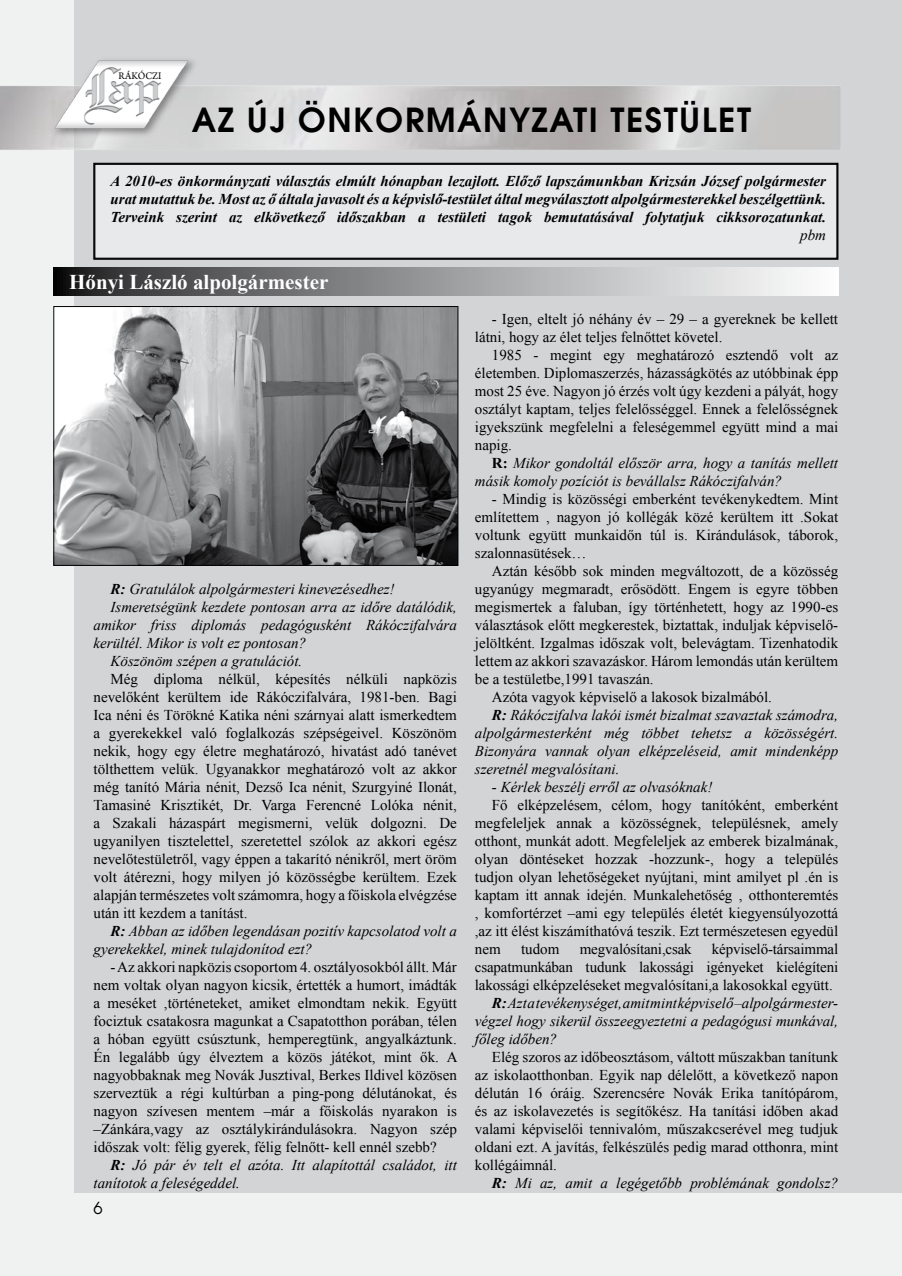
<style>
.page{position:relative;width:902px;height:1276px;background:#fff}
.page>*{position:absolute;margin:0;border:0;box-sizing:border-box;transform-origin:0 0}
.t1{font:700 33px "Avalon";letter-spacing:.05em;color:#000}
.t2{font:700 21px "Times New Roman";color:#fff}
.t3{font:16.5px "Avalon";color:#000}
.t4{font:15px/18px "Times New Roman";color:#000;text-align:justify}
.t5{font:italic 15px/18px "Times New Roman";color:#000}
.t6{font:italic 700 15px/18px "Times New Roman";color:#000;text-align:justify}
.t7{font:10.65px "Arno Pro";letter-spacing:.005em;color:#000;scale:.96 1}
.s1{font-weight:700}
.s2{font-weight:700;font-style:normal}
</style>
<div class="page">
<div style="left:0;top:0;width:901px;height:1276px;background:#f0f1f1"></div>
<div style="left:75px;top:0;width:826px;height:1192px;background:#d3d4d5"></div>
<img style="left:0;top:31px;width:840px;height:172px">
<img style="left:51px;top:56px;width:148px;height:82px">
<div style="left:93px;top:163px;width:745px;height:97px;background:#e8e9ea"></div>
<div style="left:95px;top:164px;width:742px;height:94px;border:1px solid #000"></div>
<img style="left:55px;top:308px;width:401px;height:256px">
<div style="left:53px;top:306px;width:405px;height:260px;border:1px solid #000"></div>
<svg style="left:53px;top:268px;width:785px;height:28px"></svg>
<p class="t7" style="left:118px;top:70px;width:46px">RÁKÓCZI</p>
<h1 class="t1" style="left:192px;top:99px;width:560px">AZ ÚJ ÖNKORMÁNYZATI TESTÜLET</h1>
<p class="t6" style="left:111px;top:171px;width:717px">A 2010-es önkormányzati választás elmúlt hónapban lezajlott. Előző lapszámunkban Krizsán József polgármester urat mutattuk be. Most az ő általa javasolt és a képvislő-testület által megválasztott alpolgármesterekkel beszélgettünk.<br>Terveink szerint az elkövetkező időszakban a testületi tagok bemutatásával folytatjuk cikksorozatunkat.</p>
<p class="t5" style="left:800px;top:226px;width:27px">pbm</p>
<h2 class="t2" style="left:69px;top:267px;width:260px">Hőnyi László alpolgármester</h2>
<p class="t5" style="left:111px;top:580px;width:285px"><span class="s1">R:</span> Gratulálok alpolgármesteri kinevezésedhez!</p>
<p class="t5" style="left:111px;top:598px;width:348px">Ismeretségünk kezdete pontosan arra az időre datálódik,</p>
<p class="t5" style="left:94px;top:616px;width:365px">amikor friss diplomás pedagógusként Rákóczifalvára</p>
<p class="t5" style="left:94px;top:634px;width:214px">kerültél. Mikor is volt ez pontosan?</p>
<p class="t5" style="left:111px;top:652px;width:193px">Köszönöm szépen a gratulációt.</p>
<p class="t4" style="left:94px;top:670px;width:365px;text-indent:17px">Még diploma nélkül, képesítés nélküli napközis nevelőként kerültem ide Rákóczifalvára, 1981-ben. Bagi Ica néni és Törökné Katika néni szárnyai alatt ismerkedtem a gyerekekkel való foglalkozás szépségeivel. Köszönöm nekik, hogy egy életre meghatározó, hivatást adó tanévet tölthettem velük. Ugyanakkor meghatározó volt az akkor még tanító Mária nénit, Dezső Ica nénit, Szurgyiné Ilonát, Tamasiné Krisztikét, Dr. Varga Ferencné Lolóka nénit, a Szakali házaspárt megismerni, velük dolgozni. De ugyanilyen tisztelettel, szeretettel szólok az akkori egész nevelőtestületről, vagy éppen a takarító nénikről, mert öröm volt átérezni, hogy milyen jó közösségbe kerültem. Ezek alapján természetes volt számomra, hogy a főiskola elvégzése után itt kezdem a tanítást.</p>
<p class="t5" style="left:94px;top:922px;width:365px;text-indent:17px"><span class="s1">R:</span> Abban az időben legendásan pozitív kapcsolatod volt a gyerekekkel, minek tulajdonítod ezt?</p>
<p class="t4" style="left:94px;top:958px;width:365px;text-indent:17px">- Az akkori napközis csoportom 4. osztályosokból állt. Már nem voltak olyan nagyon kicsik, értették a humort, imádták a meséket ,történeteket, amiket elmondtam nekik. Együtt fociztuk csatakosra magunkat a Csapatotthon porában, télen a hóban együtt csúsztunk, hemperegtünk, angyalkáztunk.<br>Én legalább úgy élveztem a közös játékot, mint ők. A nagyobbaknak meg Novák Jusztival, Berkes Ildivel közösen szerveztük a régi kultúrban a ping-pong délutánokat, és nagyon szívesen mentem –már a főiskolás nyarakon is –Zánkára,vagy az osztálykirándulásokra. Nagyon szép időszak volt: félig gyerek, félig felnőtt- kell ennél szebb?</p>
<p class="t5" style="left:94px;top:1156px;width:365px;text-indent:17px"><span class="s1">R:</span> Jó pár év telt el azóta. Itt alapítottál családot, itt tanítotok a feleségeddel.</p>
<p class="t3" style="left:94px;top:1198px;width:11px">6</p>
<p class="t4" style="left:475px;top:310px;width:365px;text-indent:17px">- Igen, eltelt jó néhány év – 29 – a gyereknek be kellett látni, hogy az élet teljes felnőttet követel.</p>
<p class="t4" style="left:475px;top:346px;width:365px;text-indent:17px">1985 - megint egy meghatározó esztendő volt az életemben. Diplomaszerzés, házasságkötés az utóbbinak épp most 25 éve. Nagyon jó érzés volt úgy kezdeni a pályát, hogy osztályt kaptam, teljes felelősséggel. Ennek a felelősségnek igyekszünk megfelelni a feleségemmel együtt mind a mai napig.</p>
<p class="t5" style="left:475px;top:454px;width:365px;text-indent:17px"><span class="s2">R:</span> Mikor gondoltál először arra, hogy a tanítás mellett másik komoly pozíciót is bevállalsz Rákóczifalván?</p>
<p class="t4" style="left:475px;top:490px;width:365px;text-indent:17px">- Mindig is közösségi emberként tevékenykedtem. Mint említettem , nagyon jó kollégák közé kerültem itt .Sokat voltunk együtt munkaidőn túl is. Kirándulások, táborok, szalonnasütések…</p>
<p class="t4" style="left:492px;top:562px;width:348px">Aztán később sok minden megváltozott, de a közösség</p>
<p class="t4" style="left:475px;top:580px;width:365px">ugyanúgy megmaradt, erősödött. Engem is egyre többen</p>
<p class="t4" style="left:475px;top:598px;width:365px">megismertek a faluban, így történhetett, hogy az 1990-es</p>
<p class="t4" style="left:475px;top:616px;width:365px">választások előtt megkerestek, biztattak, induljak képviselő-</p>
<p class="t4" style="left:475px;top:634px;width:365px">jelöltként. Izgalmas időszak volt, belevágtam. Tizenhatodik</p>
<p class="t4" style="left:475px;top:652px;width:365px">lettem az akkori szavazáskor. Három lemondás után kerültem</p>
<p class="t4" style="left:475px;top:670px;width:180px">be a testületbe,1991 tavaszán.</p>
<p class="t4" style="left:492px;top:688px;width:281px">Azóta vagyok képviselő a lakosok bizalmából.</p>
<p class="t5" style="left:492px;top:706px;width:348px"><span class="s1">R:</span> Rákóczifalva lakói ismét bizalmat szavaztak számodra,</p>
<p class="t5" style="left:475px;top:724px;width:365px">alpolgármesterként még többet tehetsz a közösségért.</p>
<p class="t5" style="left:475px;top:742px;width:365px">Bizonyára vannak olyan elképzeléseid, amit mindenképp</p>
<p class="t5" style="left:475px;top:760px;width:146px">szeretnél megvalósítani.</p>
<p class="t5" style="left:492px;top:778px;width:222px">- Kérlek beszélj erről az olvasóknak!</p>
<p class="t4" style="left:475px;top:796px;width:365px;text-indent:17px">Fő elképzelésem, célom, hogy tanítóként, emberként megfeleljek annak a közösségnek, településnek, amely otthont, munkát adott. Megfeleljek az emberek bizalmának, olyan döntéseket hozzak -hozzunk-, hogy a település tudjon olyan lehetőségeket nyújtani, mint amilyet pl .én is kaptam itt annak idején. Munkalehetőség , otthonteremtés , komfortérzet –ami egy település életét kiegyensúlyozottá ,az itt élést kiszámíthatóvá teszik. Ezt természetesen egyedül nem</p>
<p class="t4" style="left:521px;top:940px;width:40px">tudom</p>
<p class="t4" style="left:579px;top:940px;width:114px">megvalósítani,csak</p>
<p class="t4" style="left:711px;top:940px;width:128px">képviselő-társaimmal</p>
<p class="t4" style="left:475px;top:958px;width:365px">csapatmunkában tudunk lakossági igényeket kielégíteni</p>
<p class="t4" style="left:475px;top:976px;width:359px">lakossági elképzeléseket megvalósítani,a lakosokkal együtt.</p>
<p class="t5" style="left:492px;top:994px;width:348px"><span class="s1">R:</span>Azt a tevékenységet, amit mint képviselő –alpolgármester-</p>
<p class="t5" style="left:475px;top:1012px;width:365px">végzel hogy sikerül összeegyeztetni a pedagógusi munkával,</p>
<p class="t5" style="left:475px;top:1030px;width:84px">főleg időben?</p>
<p class="t4" style="left:475px;top:1048px;width:365px;text-indent:17px">Elég szoros az időbeosztásom, váltott műszakban tanítunk az iskolaotthonban. Egyik nap délelőtt, a következő napon délután 16 óráig. Szerencsére Novák Erika tanítópárom, és az iskolavezetés is segítőkész. Ha tanítási időben akad valami képviselői tennivalóm, műszakcserével meg tudjuk oldani ezt. A javítás, felkészülés pedig marad otthonra, mint kollégáimnál.</p>
<p class="t5" style="left:492px;top:1174px;width:348px"><span class="s1">R:</span> Mi az, amit a legégetőbb problémának gondolsz?</p>
</div>
